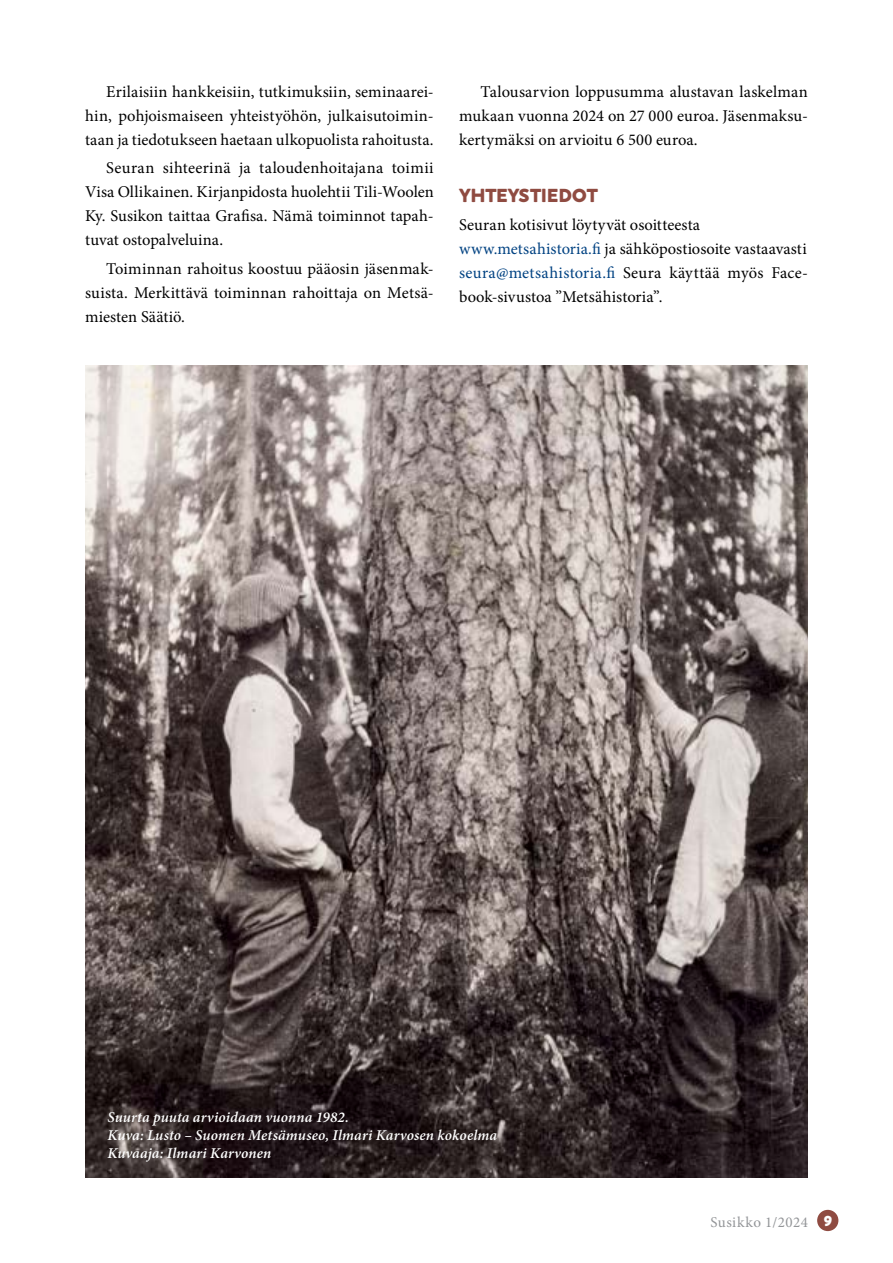
<style>
.page{position:relative;width:893px;height:1263px;background:#fff}
.page>*{position:absolute;margin:0;border:0;box-sizing:border-box;transform-origin:0 0}
.Väliotsikko{font:800 19.5px "Neufreit";letter-spacing:-.005em;color:#8f4b41}
.Leipis_sis{font:16.5px/24px "Minion Pro";letter-spacing:.005em;color:#000;text-align:justify}
.Leipis{font:16.5px/24px "Minion Pro";letter-spacing:.005em;color:#000}
.Kuvateksti{font:italic 600 15px "Minion Pro";letter-spacing:.01em;color:#fff}
.t1{font:15px "Minion Pro";letter-spacing:.035em;color:#939598}
.s1{color:#004282}
.s2{font-family:"Neufreit";font-weight:800;color:#fff}
</style>
<div class="page">
<div style="left:817px;top:1210px;width:21px;height:21px;background:#8f4b41;border-radius:50%"></div>
<img style="left:85px;top:366px;width:723px;height:812px">
<p class="Leipis_sis" style="left:85px;top:80px;width:350px;text-indent:21px">Erilaisiin hankkeisiin, tutkimuksiin, seminaarei&shy;hin, pohjoismaiseen yhteistyöhön, julkaisutoimin&shy;taan ja tiedotukseen haetaan ulkopuolista rahoitusta.</p>
<p class="Leipis_sis" style="left:85px;top:156px;width:350px;text-indent:21px">Seuran sihteerinä ja taloudenhoitajana toimii Visa Ollikainen. Kirjanpidosta huolehtii Tili-Woolen Ky. Susikon taittaa Grafisa. Nämä toiminnot tapah&shy;tuvat ostopalveluina.</p>
<p class="Leipis_sis" style="left:85px;top:256px;width:350px;text-indent:21px">Toiminnan rahoitus koostuu pääosin jäsenmak&shy;suista. Merkittävä toiminnan rahoittaja on Metsä&shy;miesten Säätiö.</p>
<p class="Leipis_sis" style="left:459px;top:80px;width:350px;text-indent:21px">Talousarvion loppusumma alustavan laskelman mukaan vuonna 2024 on 27 000 euroa. Jäsenmaksu&shy;kertymäksi on arvioitu 6 500 euroa.</p>
<p class="Väliotsikko" style="left:459px;top:183px;width:140px">YHTEYSTIEDOT</p>
<p class="Leipis" style="left:459px;top:213px;width:242px">Seuran kotisivut löytyvät osoitteesta</p>
<p class="Leipis" style="left:459px;top:237px;width:349px"><span class="s1">www.metsahistoria.fi</span> ja sähköpostiosoite vastaavasti</p>
<p class="Leipis" style="left:459px;top:261px;width:350px"><span class="s1">seura@metsahistoria.fi</span> Seura käyttää myös Face&shy;book-sivustoa ”Metsähistoria”.</p>
<p class="Kuvateksti" style="left:107px;top:1106px;width:243px">Suurta puuta arvioidaan vuonna 1982.</p>
<p class="Kuvateksti" style="left:107px;top:1124px;width:391px">Kuva: Lusto – Suomen Metsämuseo, Ilmari Karvosen kokoelma</p>
<p class="Kuvateksti" style="left:107px;top:1142px;width:165px">Kuvaaja: Ilmari Karvonen</p>
<p class="t1" style="left:710px;top:1212px;width:123px">Susikko 1/2024 <span class="s2">9</span></p>
</div>
